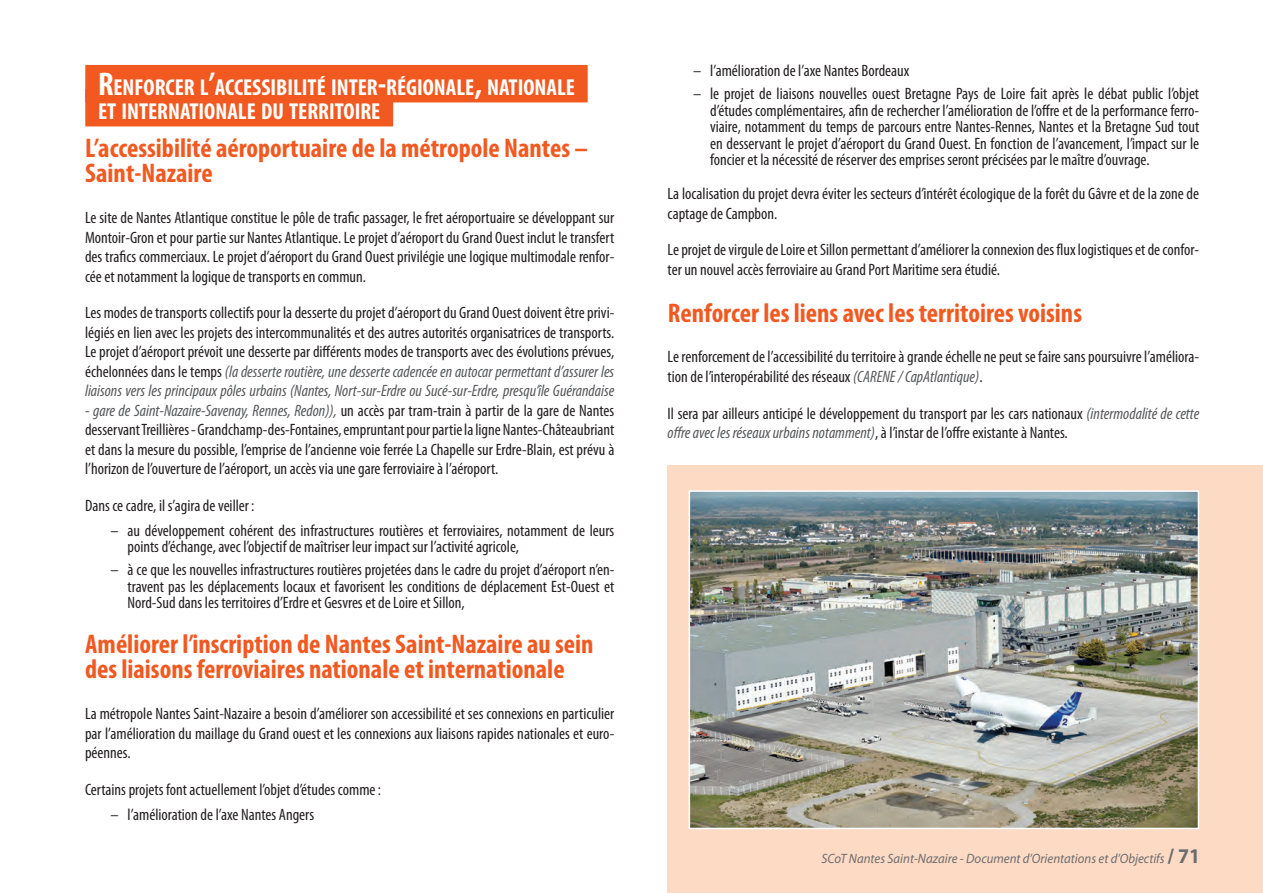
<style>
.page{position:relative;width:1263px;height:893px;background:#fff}
.page>*{position:absolute;margin:0;border:0;box-sizing:border-box;transform-origin:0 0}
.t1{font:700 condensed 27px/25.5px "Myriad Pro";color:#f15921}
.t2{font:700 condensed 23.1px/24px "Myriad Pro";color:#fff}
.t3{font:condensed 16.5px/19.5px "Myriad Pro";color:#231f20;text-align:justify}
.t4{font:italic 13.5px "Myriad Pro";color:#6c6d70;scale:.95 1}
.s1{font-size:33px}
.s2{font-style:italic;color:#57585a}
.s3{font-family:"Myriad";font-weight:700;font-style:normal;font-size:21px}
</style>
<div class="page">
<div style="left:85px;top:65px;width:503px;height:37px;background:#f15921"></div>
<div style="left:85px;top:89px;width:308px;height:37px;background:#f15921"></div>
<div style="left:668px;top:466px;width:595px;height:427px;background:#fddac4"></div>
<img style="left:692px;top:493px;width:504px;height:333px">
<div style="left:689px;top:490px;width:510px;height:339px;border:2px solid #fff"></div>
<h2 class="t2" style="left:98px;top:75px;width:478px"><span class="s1">R</span>ENFORCER L<span class="s1">’</span>ACCESSIBILITÉ INTER<span class="s1">-</span>RÉGIONALE<span class="s1">,</span> NATIONALE<br>ET INTERNATIONALE DU TERRITOIRE</h2>
<h1 class="t1" style="left:85px;top:135px;width:504px">L’accessibilité aéroportuaire de la métropole Nantes –<br>Saint-Nazaire</h1>
<p class="t3" style="left:85px;top:208px;width:531px">Le site de Nantes Atlantique constitue le pôle de trafic passager, le fret aéroportuaire se développant sur Montoir-Gron et pour partie sur Nantes Atlantique. Le projet d’aéroport du Grand Ouest inclut le transfert des trafics commerciaux. Le projet d’aéroport du Grand Ouest privilégie une logique multimodale renfor&shy;cée et notamment la logique de transports en commun.</p>
<p class="t3" style="left:85px;top:303px;width:531px">Les modes de transports collectifs pour la desserte du projet d’aéroport du Grand Ouest doivent être privi&shy;légiés en lien avec les projets des intercommunalités et des autres autorités organisatrices de transports.<br>Le projet d’aéroport prévoit une desserte par différents modes de transports avec des évolutions prévues, échelonnées dans le temps <span class="s2">(la desserte routière, une desserte cadencée en autocar permettant d’assurer les liaisons vers les principaux pôles urbains (Nantes, Nort-sur-Erdre ou Sucé-sur-Erdre, presqu’île Guérandaise</span></p>
<p class="t3" style="left:85px;top:400px;width:531px"><span class="s2">- gare de Saint-Nazaire-Savenay, Rennes, Redon)),</span> un accès par tram-train à partir de la gare de Nantes desservant Treillières - Grandchamp-des-Fontaines, empruntant pour partie la ligne Nantes-Châteaubriant et dans la mesure du possible, l’emprise de l’ancienne voie ferrée La Chapelle sur Erdre-Blain, est prévu à l’horizon de l’ouverture de l’aéroport, un accès via une gare ferroviaire à l’aéroport.</p>
<p class="t3" style="left:85px;top:495px;width:171px">Dans ce cadre, il s’agira de veiller :</p>
<p class="t3" style="left:128px;top:522px;width:488px;line-height:16.5px;text-indent:-17px">– au développement cohérent des infrastructures routières et ferroviaires, notamment de leurs points d’échange, avec l’objectif de maîtriser leur impact sur l’activité agricole,</p>
<p class="t3" style="left:128px;top:561px;width:488px;line-height:16.5px;text-indent:-17px">– à ce que les nouvelles infrastructures routières projetées dans le cadre du projet d’aéroport n’en&shy;travent pas les déplacements locaux et favorisent les conditions de déplacement Est-Ouest et Nord-Sud dans les territoires d’Erdre et Gesvres et de Loire et Sillon,</p>
<h1 class="t1" style="left:85px;top:630px;width:510px">Améliorer l’inscription de Nantes Saint-Nazaire au sein des liaisons ferroviaires nationale et internationale</h1>
<p class="t3" style="left:85px;top:704px;width:531px">La métropole Nantes Saint-Nazaire a besoin d’améliorer son accessibilité et ses connexions en particulier par l’amélioration du maillage du Grand ouest et les connexions aux liaisons rapides nationales et euro&shy;péennes.</p>
<p class="t3" style="left:85px;top:779px;width:297px">Certains projets font actuellement l’objet d’études comme:</p>
<p class="t3" style="left:111px;top:804px;width:205px">– l’amélioration de l’axe Nantes Angers</p>
<p class="t3" style="left:693px;top:61px;width:218px">– l’amélioration de l’axe Nantes Bordeaux</p>
<p class="t3" style="left:710px;top:85px;width:491px;line-height:16.5px;text-indent:-17px">– le projet de liaisons nouvelles ouest Bretagne Pays de Loire fait après le débat public l’objet d’études complémentaires, afin de rechercher l’amélioration de l’offre et de la performance ferro&shy;viaire, notamment du temps de parcours entre Nantes-Rennes, Nantes et la Bretagne Sud tout en desservant le projet d’aéroport du Grand Ouest. En fonction de l’avancement, l’impact sur le foncier et la nécessité de réserver des emprises seront précisées par le maître d’ouvrage.</p>
<p class="t3" style="left:668px;top:184px;width:533px">La localisation du projet devra éviter les secteurs d’intérêt écologique de la forêt du Gâvre et de la zone de captage de Campbon.</p>
<p class="t3" style="left:668px;top:240px;width:533px">Le projet de virgule de Loire et Sillon permettant d’améliorer la connexion des flux logistiques et de confor&shy;ter un nouvel accès ferroviaire au Grand Port Maritime sera étudié.</p>
<h1 class="t1" style="left:668px;top:299px;width:416px">Renforcer les liens avec les territoires voisins</h1>
<p class="t3" style="left:668px;top:347px;width:533px">Le renforcement de l’accessibilité du territoire à grande échelle ne peut se faire sans poursuivre l’améliora&shy;tion de l’interopérabilité des réseaux <span class="s2">(CARENE / CapAtlantique)</span>.</p>
<p class="t3" style="left:668px;top:403px;width:533px">Il sera par ailleurs anticipé le développement du transport par les cars nationaux <span class="s2">(intermodalité de cette offre avec les réseaux urbains notamment)</span>, à l’instar de l’offre existante à Nantes.</p>
<p class="t4" style="left:821px;top:850px;width:400px">SCoT Nantes Saint-Nazaire - Document d’Orientations et d’Objectifs <span class="s3">/ 71</span></p>
</div>
